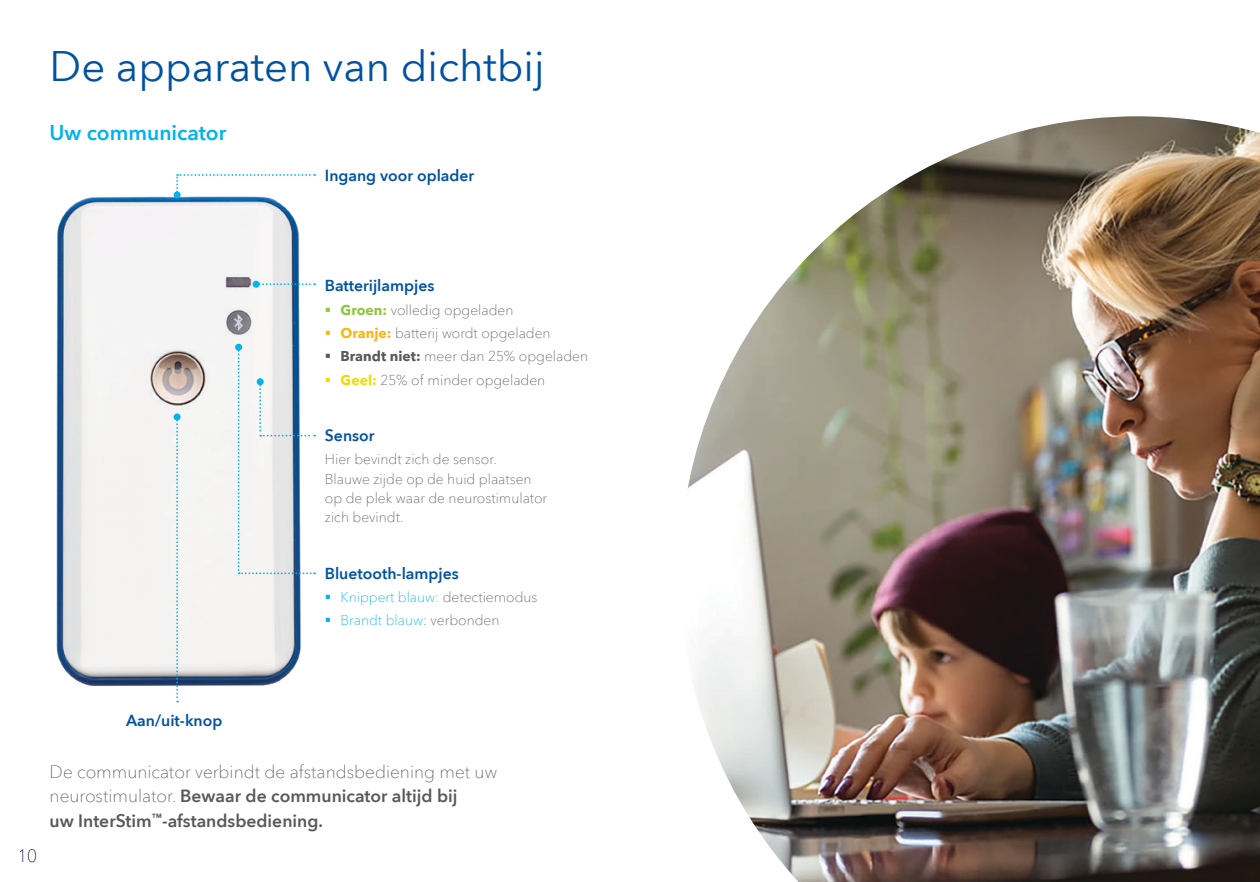
<style>
.page{position:relative;width:1260px;height:882px;background:#fff}
.page>*{position:absolute;margin:0;border:0;box-sizing:border-box;transform-origin:0 0}
.t1{font:42px "Avenir Next World";color:#0052a1}
.t2{font:600 21px "Avenir Next World";color:#00b2ee}
.t3{font:100 17.5px/24.5px "Avenir Next World";color:#58595b}
.t4{font:100 17.5px "Avenir Next World";color:#080750}
.t5{font:600 15.75px "Avenir Next World";color:#0052a1}
.t6{font:100 14px/23.3px "Avenir Next World";color:#58595b}
.t7{font:100 14px/23.3px "Avenir Next World";color:#00b2ee}
.s1{font-weight:700;color:#8dc73f}
.s2{font-weight:700;color:#fdb514}
.s3{font-weight:700}
.s4{font-weight:700;color:#eedc00}
.s5{color:#58595b}
.s6{color:#0052a1}
.s7{font-weight:600}
</style>
<div class="page">
<img style="left:56px;top:191px;width:259px;height:512px">
<svg style="left:260px;top:283px;width:55px;height:2px"></svg>
<div style="left:253px;top:281px;width:7px;height:7px;background:#00b2ee;border-radius:50%"></div>
<div style="left:235px;top:344px;width:7px;height:7px;background:#00b2ee;border-radius:50%"></div>
<svg style="left:238px;top:346px;width:77px;height:228px"></svg>
<div style="left:257px;top:378px;width:7px;height:7px;background:#00b2ee;border-radius:50%"></div>
<svg style="left:176px;top:174px;width:139px;height:22px"></svg>
<div style="left:174px;top:191px;width:7px;height:7px;background:#00b2ee;border-radius:50%"></div>
<svg style="left:176px;top:420px;width:2px;height:282px"></svg>
<div style="left:174px;top:413px;width:7px;height:7px;background:#00b2ee;border-radius:50%"></div>
<img style="left:687px;top:116px;width:573px;height:766px">
<h1 class="t1" style="left:50px;top:33px;width:497px">De apparaten van dichtbij</h1>
<h2 class="t2" style="left:50px;top:120px;width:178px">Uw communicator</h2>
<p class="t5" style="left:325px;top:166px;width:151px">Ingang voor oplader</p>
<p class="t5" style="left:325px;top:277px;width:111px">Batterijlampjes</p>
<p class="t6" style="left:341px;top:298px;width:249px"><span class="s1">Groen:</span> volledig opgeladen<br><span class="s2">Oranje:</span> batterij wordt opgeladen<br><span class="s3">Brandt niet:</span> meer dan 25% opgeladen<br><span class="s4">Geel:</span> 25% of minder opgeladen</p>
<p class="t5" style="left:325px;top:426px;width:51px">Sensor</p>
<p class="t6" style="left:325px;top:450px;width:224px;line-height:19.2px">Hier bevindt zich de sensor.<br>Blauwe zijde op de huid plaatsen op de plek waar de neurostimulator zich bevindt.</p>
<p class="t5" style="left:325px;top:564px;width:135px">Bluetooth-lampjes</p>
<p class="t7" style="left:341px;top:586px;width:198px">Knippert blauw: <span class="s5">detectiemodus<br></span>Brandt blauw<span class="s6">:</span> <span class="s5">verbonden</span></p>
<p class="t4" style="left:17px;top:842px;width:21px">10</p>
<p class="t5" style="left:126px;top:712px;width:98px">Aan/uit-knop</p>
<p class="t3" style="left:50px;top:759px;width:449px">De communicator verbindt de afstandsbediening met uw neurostimulator. <span class="s7">Bewaar de communicator altijd bij<br>uw InterStim</span><sup>™</sup><span class="s7">-afstandsbediening.</span></p>
</div>
